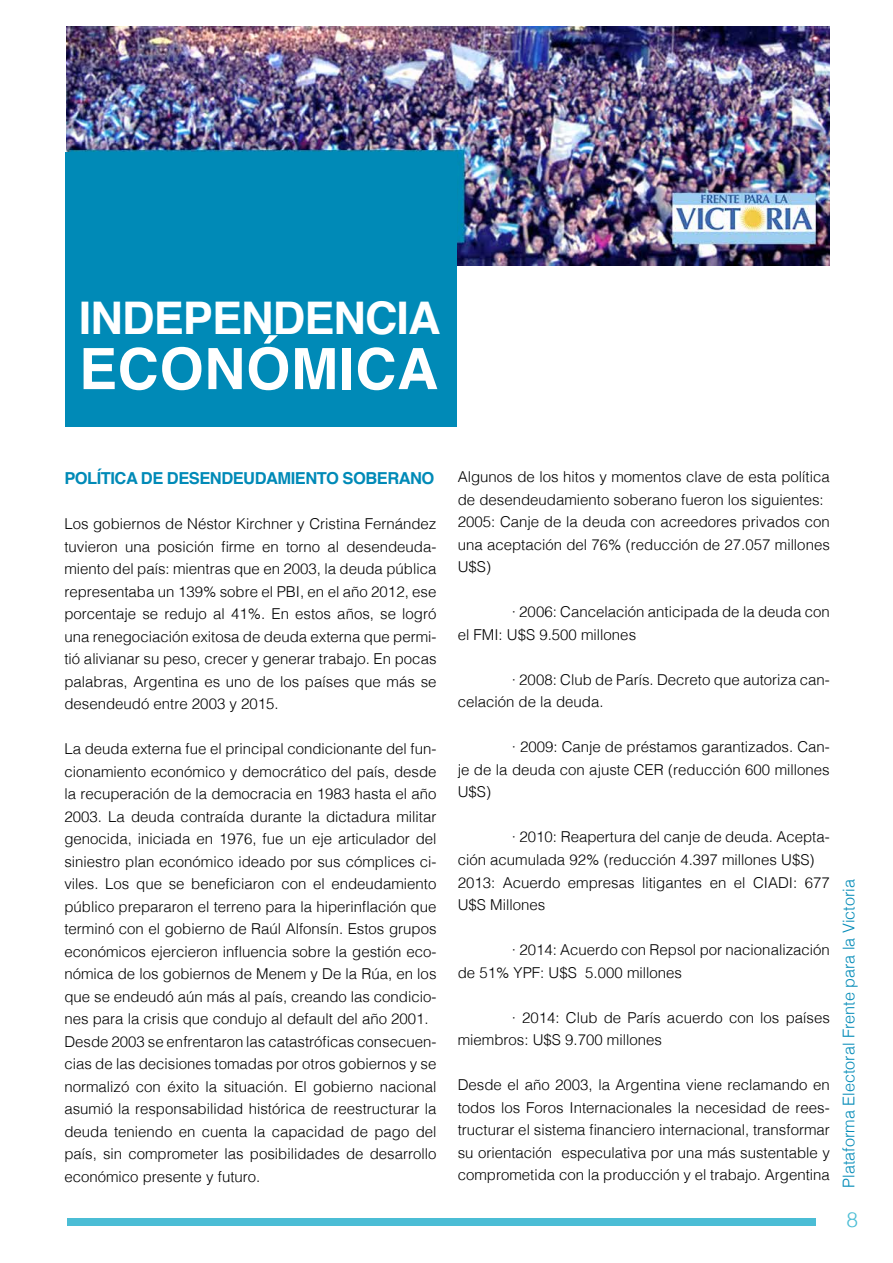
<style>
.page{position:relative;width:893px;height:1263px;background:#fff}
.page>*{position:absolute;margin:0;border:0;box-sizing:border-box;transform-origin:0 0}
.t1{font:700 57px "Helvetica";letter-spacing:.01em;color:#fff}
.t2{font:700 45px "Helvetica";letter-spacing:-.02em;color:#fff}
.t3{font:300 21px "Helvetica";color:#4bbdd5}
.t4{font:700 16.5px "Helvetica";letter-spacing:-.03em;color:#008ab7}
.t5{font:300 16.2px "Helvetica";color:#008ab7}
.t6{font:300 15px/22.5px "Helvetica";color:#000}
</style>
<div class="page">
<div style="left:67px;top:1218px;width:748px;height:7px;background:#4bbdd5"></div>
<img style="left:67px;top:27px;width:762px;height:238px">
<div style="left:65px;top:152px;width:391px;height:275px;background:#008ab7"></div>
<h2 class="t2" style="left:79px;top:281px;width:363px">INDEPENDENCIA</h2>
<h1 class="t1" style="left:79px;top:323px;width:361px">ECONÓMICA</h1>
<p class="t4" style="left:64px;top:465px;width:371px">POLÍTICA DE DESENDEUDAMIENTO SOBERANO</p>
<p class="t6" style="left:64px;top:511px;width:374px;text-align:justify">Los gobiernos de Néstor Kirchner y Cristina Fernández tuvieron una posición firme en torno al desendeuda&shy;miento del país: mientras que en 2003, la deuda pública representaba un 139% sobre el PBI, en el año 2012, ese porcentaje se redujo al 41%. En estos años, se logró una renegociación exitosa de deuda externa que permi&shy;tió alivianar su peso, crecer y generar trabajo. En pocas palabras, Argentina es uno de los países que más se desendeudó entre 2003 y 2015.</p>
<p class="t6" style="left:64px;top:736px;width:374px">La deuda externa fue el principal condicionante del fun&shy;cionamiento económico y democrático del país, desde la recuperación de la democracia en 1983 hasta el año 2003. La deuda contraída durante la dictadura militar genocida, iniciada en 1976, fue un eje articulador del siniestro plan económico ideado por sus cómplices ci&shy;viles. Los que se beneficiaron con el endeudamiento público prepararon el terreno para la hiperinflación que terminó con el gobierno de Raúl Alfonsín. Estos grupos económicos ejercieron influencia sobre la gestión eco&shy;nómica de los gobiernos de Menem y De la Rúa, en los que se endeudó aún más al país, creando las condicio&shy;nes para la crisis que condujo al default del año 2001.<br>Desde 2003 se enfrentaron las catastróficas consecuen&shy;cias de las decisiones tomadas por otros gobiernos y se normalizó con éxito la situación. El gobierno nacional asumió la responsabilidad histórica de reestructurar la deuda teniendo en cuenta la capacidad de pago del país, sin comprometer las posibilidades de desarrollo económico presente y futuro.</p>
<p class="t6" style="left:458px;top:465px;width:374px">Algunos de los hitos y momentos clave de esta política de desendeudamiento soberano fueron los siguientes:<br>2005: Canje de la deuda con acreedores privados con una aceptación del 76% (reducción de 27.057 millones U$S)</p>
<p class="t6" style="left:458px;top:600px;width:374px;text-indent:54px">· 2006: Cancelación anticipada de la deuda con el FMI: U$S 9.500 millones</p>
<p class="t6" style="left:458px;top:667px;width:374px;text-indent:54px">· 2008: Club de París. Decreto que autoriza can&shy;celación de la deuda.</p>
<p class="t6" style="left:458px;top:735px;width:374px;text-align:justify;text-indent:54px">· 2009: Canje de préstamos garantizados. Can&shy;je de la deuda con ajuste CER (reducción 600 millones U$S)</p>
<p class="t6" style="left:458px;top:825px;width:374px;text-indent:54px">· 2010: Reapertura del canje de deuda. Acepta&shy;ción acumulada 92% (reducción 4.397 millones U$S)<br>2013: Acuerdo empresas litigantes en el CIADI: 677<br>U$S Millones</p>
<p class="t6" style="left:458px;top:937px;width:374px;text-indent:54px">· 2014: Acuerdo con Repsol por nacionalización de 51% YPF: U$S 5.000 millones</p>
<p class="t6" style="left:458px;top:1005px;width:374px;text-indent:54px">· 2014: Club de París acuerdo con los países miembros: U$S 9.700 millones</p>
<p class="t6" style="left:458px;top:1072px;width:374px;text-align:justify">Desde el año 2003, la Argentina viene reclamando en todos los Foros Internacionales la necesidad de rees&shy;tructurar el sistema financiero internacional, transformar su orientación especulativa por una más sustentable y comprometida con la producción y el trabajo. Argentina</p>
<p class="t5" style="left:835px;top:1188px;width:310px;rotate:-90deg">Plataforma Electoral Frente para la Victoria</p>
<h3 class="t3" style="left:846px;top:1202px;width:13px">8</h3>
</div>
